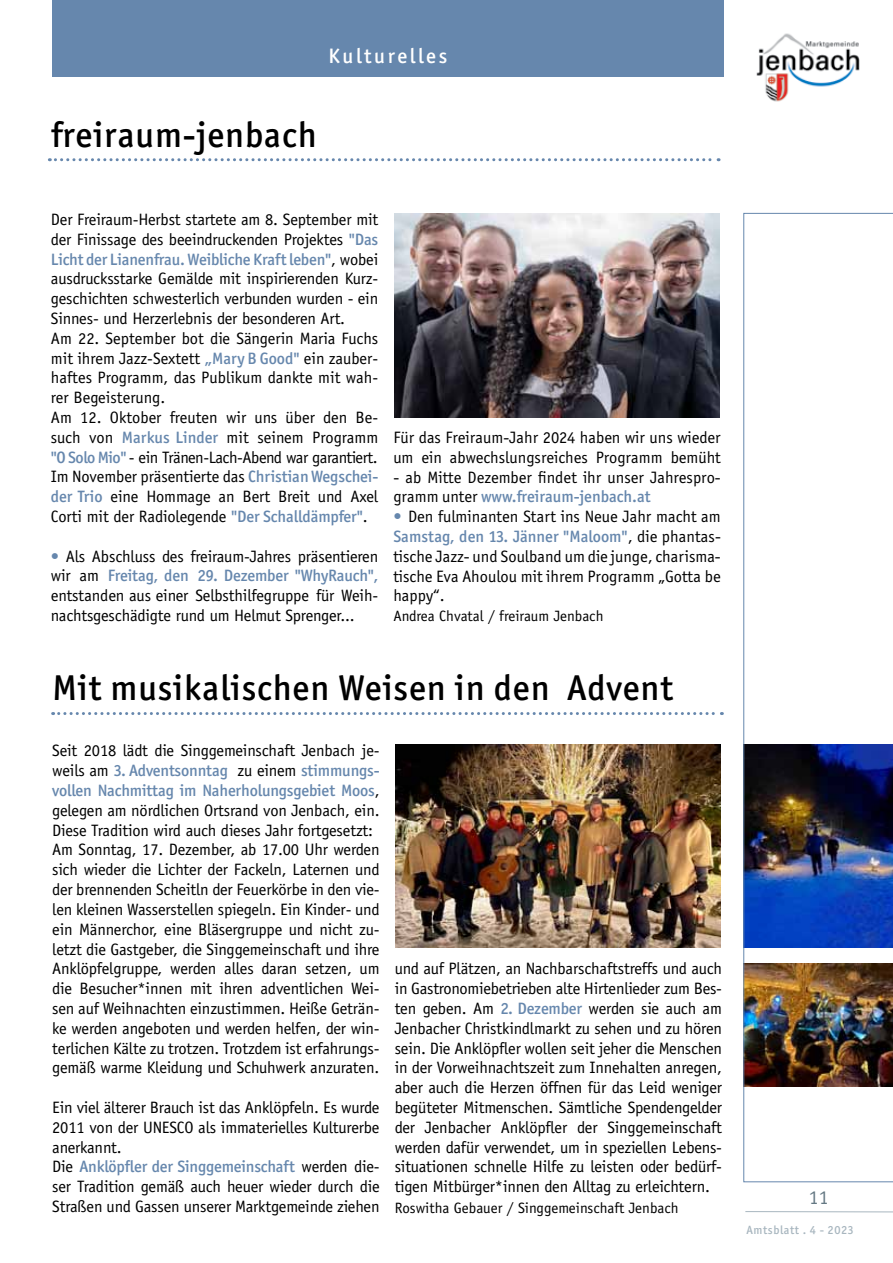
<style>
.page{position:relative;width:893px;height:1263px;background:#fff}
.page>*{position:absolute;margin:0;border:0;box-sizing:border-box;transform-origin:0 0}
.t1{font:500 36px "Officina San ITC";letter-spacing:.025em;color:#000}
.t2{font:500 21px "Officina San ITC";letter-spacing:.125em;color:#fff}
.t3{font:19.5px "Officina San ITC";color:#647883}
.t4{font:16.5px/19.8px "Officina Sans";letter-spacing:-.01em;color:#000}
.t5{font:16.5px/19.8px "Officina San ITC";color:#000}
.t6{font:500 16.5px/19.8px "Officina San ITC";letter-spacing:-.01em;color:#6687ad}
.t7{font:15px "Officina Sans";color:#000}
.t8{font:500 12px "Officina San ITC";letter-spacing:.05em;color:#a8b6bf}
.s1{font-family:"Officina San ITC";font-weight:500;color:#6687ad}
.s2{font-family:"Officina Sans";font-weight:400;color:#000}
.s3{color:#6687ad}
.s4{font-family:"Officina San ITC"}
.s5{font-weight:500;color:#6687ad}
.s6{font-family:"Officina Sans";color:#6687ad}
</style>
<div class="page">
<img style="left:756px;top:33px;width:104px;height:69px">
<div style="left:52px;top:0;width:672px;height:77px;background:#6687ad"></div>
<hr style="left:745px;top:1211px;width:148px;height:1px;background:#a8b6bf">
<img style="left:395px;top:214px;width:325px;height:203px">
<svg style="left:49px;top:158px;width:670px;height:3px"></svg>
<svg style="left:53px;top:712px;width:669px;height:3px"></svg>
<img style="left:396px;top:744px;width:325px;height:203px">
<img style="left:743px;top:213px;width:150px;height:969px">
<p class="t2" style="left:328px;top:43px;width:120px">Kulturelles</p>
<h1 class="t1" style="left:51px;top:113px;width:267px">freiraum-jenbach</h1>
<p class="t4" style="left:51px;top:210px;width:329px">Der Freiraum-Herbst startete am 8. September mit der Finissage des beeindruckenden Projektes <span class="s1">"Das</span></p>
<p class="t6" style="left:51px;top:249px;width:329px">Licht der Lianenfrau. Weibliche Kraft leben"<span class="s2">, wobei</span></p>
<p class="t4" style="left:51px;top:269px;width:329px">ausdrucksstarke Gemälde mit inspirierenden Kurz&shy;geschichten schwesterlich verbunden wurden - ein Sinnes- und Herzerlebnis der besonderen Art.<br>Am 22. September bot die Sängerin Maria Fuchs mit ihrem Jazz-Sextett <span class="s1">„Mary B Good"</span> ein zauber&shy;haftes Programm, das Publikum dankte mit wah&shy;rer Begeisterung.<br>Am 12. Oktober freuten wir uns über den Be&shy;such von <span class="s1">Markus Linder</span> mit seinem Programm <span class="s1">"O Solo Mio"</span> - ein Tränen-Lach-Abend war garantiert.<br>Im November präsentierte das <span class="s1">Christian Wegschei&shy;der Trio</span> eine Hommage an Bert Breit und Axel Corti mit der Radiolegende <span class="s1">"Der Schalldämpfer"</span>.</p>
<p class="t4" style="left:51px;top:546px;width:329px"><span class="s3">•</span> Als Abschluss des freiraum-Jahres präsentieren</p>
<p class="t6" style="left:51px;top:566px;width:329px"><span class="s2">wir am</span> Freitag, den 29. Dezember "WhyRauch",</p>
<p class="t4" style="left:51px;top:586px;width:329px"><span class="s4">entstanden</span> aus einer Selbsthilfegruppe für Weih&shy;nachtsgeschädigte rund um Helmut Sprenger...</p>
<p class="t5" style="left:393px;top:427px;width:329px">Für das Freiraum-Jahr 2024 haben wir uns wieder um ein abwechslungsreiches Programm bemüht</p>
<p class="t5" style="left:393px;top:467px;width:329px">- ab Mitte Dezember findet ihr unser Jahrespro&shy;gramm unter <span class="s5">www.freiraum-jenbach.at</span></p>
<p class="t5" style="left:393px;top:507px;width:329px;text-align:justify"><span class="s6">•</span> Den fulminanten Start ins Neue Jahr macht am <span class="s5">Samstag, den 13. Jänner "Maloom"</span>, die phantas&shy;tische Jazz- und Soulband um die junge, charisma&shy;tische Eva Ahoulou mit ihrem Programm „Gotta be happy“.</p>
<p class="t7" style="left:393px;top:607px;width:212px">Andrea Chvatal / freiraum Jenbach</p>
<h1 class="t1" style="left:52px;top:667px;width:622px">Mit musikalischen Weisen in den Advent</h1>
<p class="t4" style="left:52px;top:741px;width:329px">Seit 2018 lädt die Singgemeinschaft Jenbach je-</p>
<p class="t6" style="left:52px;top:761px;width:329px"><span class="s2">weils am</span> 3. Adventsonntag <span class="s2">zu einem</span> stimmungs&shy;vollen Nachmittag im Naherholungsgebiet Moos<span class="s2">,</span></p>
<p class="t4" style="left:52px;top:800px;width:329px">gelegen am nördlichen Ortsrand von Jenbach, ein.<br>Diese Tradition wird auch dieses Jahr fortgesetzt:<br>Am Sonntag, 17. Dezember, ab 17.00 Uhr werden sich wieder die Lichter der Fackeln, Laternen und der brennenden Scheitln der Feuerkörbe in den vie&shy;len kleinen Wasserstellen spiegeln. Ein Kinder- und ein Männerchor, eine Bläsergruppe und nicht zu&shy;letzt die Gastgeber, die Singgemeinschaft und ihre Anklöpfelgruppe, werden alles daran setzen, um die Besucher*innen mit ihren adventlichen Wei&shy;sen auf Weihnachten einzustimmen. Heiße Geträn&shy;ke werden angeboten und werden helfen, der win&shy;terlichen Kälte zu trotzen. Trotzdem ist erfahrungs&shy;gemäß warme Kleidung und Schuhwerk anzuraten.</p>
<p class="t4" style="left:52px;top:1097px;width:329px;text-align:justify">Ein viel älterer Brauch ist das Anklöpfeln. Es wurde 2011 von der UNESCO als immaterielles Kulturerbe anerkannt.</p>
<p class="t6" style="left:52px;top:1157px;width:329px"><span class="s2">Die</span> Anklöpfler der Singgemeinschaft <span class="s2">werden die-</span></p>
<p class="t4" style="left:52px;top:1177px;width:329px">ser Tradition gemäß auch heuer wieder durch die<br>Straßen und Gassen unserer Marktgemeinde ziehen</p>
<p class="t4" style="left:395px;top:959px;width:329px;text-align:justify">und auf Plätzen, an Nachbarschaftstreffs und auch in Gastronomiebetrieben alte Hirtenlieder zum Bes&shy;ten geben. Am <span class="s1">2. Dezember</span> werden sie auch am Jenbacher Christkindlmarkt zu sehen und zu hören sein. Die Anklöpfler wollen seit jeher die Menschen in der Vorweihnachtszeit zum Innehalten anregen, aber auch die Herzen öffnen für das Leid weniger begüteter Mitmenschen. Sämtliche Spendengelder der Jenbacher Anklöpfler der Singgemeinschaft werden dafür verwendet, um in speziellen Lebens&shy;situationen schnelle Hilfe zu leisten oder bedürf&shy;tigen Mitbürger*innen den Alltag zu erleichtern.</p>
<p class="t7" style="left:395px;top:1199px;width:285px">Roswitha Gebauer / Singgemeinschaft Jenbach</p>
<p class="t3" style="left:809px;top:1186px;width:21px">11</p>
<p class="t8" style="left:746px;top:1222px;width:109px">Amtsblatt . 4 - 2023</p>
</div>
